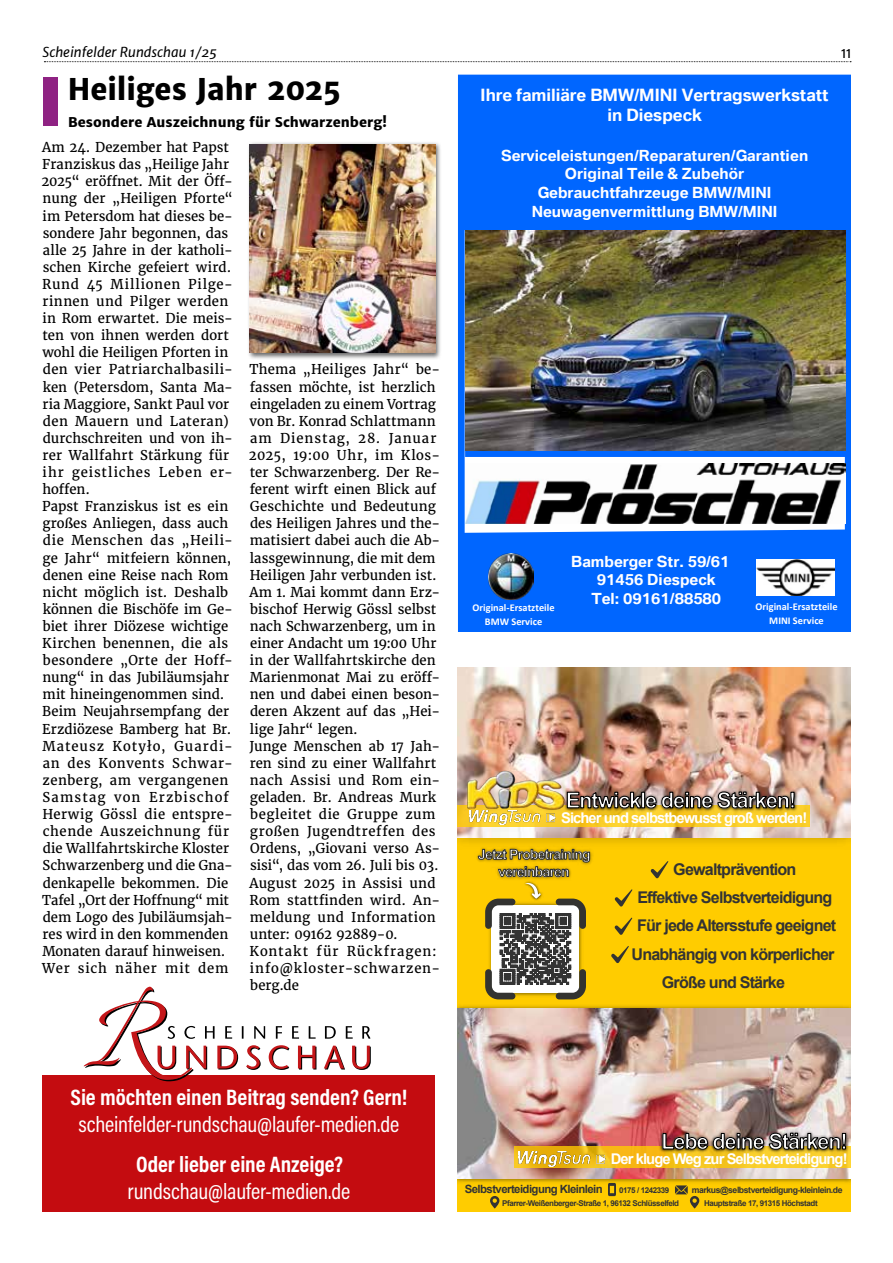
<style>
.page{position:relative;width:893px;height:1263px;background:#fff}
.page>*{position:absolute;margin:0;border:0;box-sizing:border-box;transform-origin:0 0}
.t1{font:800 30px "Merriweather Sans";letter-spacing:-.005em;color:#000;scale:.95 1}
.t2{font:22.5px "Acumin Pro Cond";letter-spacing:-.005em;color:#fff}
.t3{font:700 22.5px "Acumin Pro Cond";color:#fff}
.t4{font:700 21.6px "Arial";letter-spacing:-.05em;color:#fff}
.t5{font:700 16.35px/20.5px "BMW Type V2";color:#fff;text-align:center}
.t6{font:700 16.2px "Arial";letter-spacing:-.05em;color:#333}
.t7{font:700 14.85px/18.8px "BMW Type V2";color:#fff;text-align:center}
.t8{font:700 14.7px "Arial";letter-spacing:-.065em;color:#fff}
.t9{font:700 13.8px/17.2px "Arial";letter-spacing:-.05em;color:#fff;text-align:center}
.t10{font:13.5px/17.1px "Merriweather";letter-spacing:.005em;color:#000}
.t11{font:800 13.5px "Merriweather Sans";color:#000}
.t12{font:italic 13.5px "Merriweather Sans";color:#000}
.t13{font:500 13.5px "Acumin Pro";color:#000}
.t14{font:700 11.4px "Arial";letter-spacing:-.05em;color:#333}
.t15{font:700 10.35px/13.8px "Calibri";color:#fff;text-align:center}
.t16{font:700 8.7px "Arial";letter-spacing:-.05em;color:#333}
.t17{font:700 7.95px "Arial";letter-spacing:-.05em;color:#333}
</style>
<div class="page">
<svg style="left:44px;top:61px;width:807px;height:1px"></svg>
<div style="left:457px;top:668px;width:393px;height:544px;background:#fc0"></div>
<svg style="left:490px;top:1196px;width:9px;height:12px"></svg>
<svg style="left:675px;top:1185px;width:24px;height:23px"></svg>
<svg style="left:608px;top:1184px;width:8px;height:12px"></svg>
<img style="left:457px;top:1005px;width:393px;height:179px">
<img style="left:457px;top:1009px;width:393px;height:170px">
<div style="left:514px;top:1147px;width:336px;height:21px;background:#fc0;opacity:.8"></div>
<img style="left:659px;top:1129px;width:191px;height:24px">
<img style="left:662px;top:1133px;width:184px;height:17px">
<img style="left:519px;top:1151px;width:86px;height:15px">
<svg style="left:611px;top:946px;width:18px;height:17px"></svg>
<svg style="left:614px;top:917px;width:18px;height:18px"></svg>
<svg style="left:614px;top:889px;width:18px;height:17px"></svg>
<svg style="left:650px;top:861px;width:18px;height:17px"></svg>
<img style="left:477px;top:850px;width:116px;height:14px">
<svg style="left:478px;top:850px;width:112px;height:149px"></svg>
<img style="left:457px;top:838px;width:393px;height:12px">
<img style="left:457px;top:668px;width:393px;height:170px">
<div style="left:457px;top:805px;width:352px;height:22px;background:#fc0;opacity:.8"></div>
<img style="left:576px;top:788px;width:223px;height:24px">
<img style="left:576px;top:792px;width:218px;height:16px">
<img style="left:469px;top:815px;width:86px;height:10px">
<img style="left:457px;top:766px;width:119px;height:49px">
<div style="left:43px;top:1076px;width:392px;height:136px;background:#c40c10"></div>
<svg style="left:84px;top:987px;width:287px;height:94px"></svg>
<svg style="left:458px;top:75px;width:392px;height:556px"></svg>
<div style="left:464px;top:79px;width:381px;height:146px;background:#06f"></div>
<div style="left:465px;top:450px;width:382px;height:7px;background:#06f"></div>
<div style="left:463px;top:225px;width:384px;height:5px;background:#06f"></div>
<div style="left:463px;top:533px;width:387px;height:96px;background:#06f"></div>
<div style="left:459px;top:595px;width:109px;height:36px;background:#06f"></div>
<div style="left:743px;top:594px;width:107px;height:37px;background:#06f"></div>
<img style="left:465px;top:464px;width:380px;height:60px">
<svg style="left:458px;top:526px;width:392px;height:17px"></svg>
<img style="left:465px;top:231px;width:380px;height:219px">
<img style="left:757px;top:560px;width:78px;height:35px">
<img style="left:488px;top:554px;width:45px;height:45px">
<div style="left:43px;top:77px;width:14px;height:25px;background:#8f2283"></div>
<div style="left:43px;top:100px;width:14px;height:26px;background:#8f2283"></div>
<div style="left:247px;top:142px;width:195px;height:218px;background:#000;opacity:.6"></div>
<img style="left:250px;top:144px;width:185px;height:209px">
<p class="t12" style="left:43px;top:43px;width:176px">Scheinfelder Rundschau 1/25</p>
<p class="t13" style="left:841px;top:44px;width:11px">11</p>
<h1 class="t1" style="left:68px;top:70px;width:289px">Heiliges Jahr 2025</h1>
<p class="t11" style="left:68px;top:113px;width:320px">Besondere Auszeichnung für Schwarzenberg!</p>
<p class="t10" style="left:41px;top:139px;width:193px">Am 24. Dezember hat Papst<br>Franziskus das „Heilige Jahr<br>2025“ eröffnet. Mit der Öff&shy;nung der „Heiligen Pforte“ im Petersdom hat dieses be&shy;sondere Jahr begonnen, das alle 25 Jahre in der katholi&shy;schen Kirche gefeiert wird.<br>Rund 45 Millionen Pilge&shy;rinnen und Pilger werden in Rom erwartet. Die meis&shy;ten von ihnen werden dort wohl die Heiligen Pforten in den vier Patriarchalbasili&shy;ken (Petersdom, Santa Ma&shy;ria Maggiore, Sankt Paul vor den Mauern und Lateran) durchschreiten und von ih&shy;rer Wallfahrt Stärkung für ihr geistliches Leben er&shy;hoffen.<br>Papst Franziskus ist es ein großes Anliegen, dass auch die Menschen das „Heili&shy;ge Jahr“ mitfeiern können, denen eine Reise nach Rom nicht möglich ist. Deshalb können die Bischöfe im Ge&shy;biet ihrer Diözese wichtige<br>Kirchen benennen, die als besondere „Orte der Hoff&shy;nung“ in das Jubiläumsjahr mit hineingenommen sind.<br>Beim Neujahrsempfang der<br>Erzdiözese Bamberg hat Br.<br>Mateusz Kotyło, Guardi&shy;an des Konvents Schwar&shy;zenberg, am vergangenen<br>Samstag von Erzbischof<br>Herwig Gössl die entspre&shy;chende Auszeichnung für die Wallfahrtskirche Kloster<br>Schwarzenberg und die Gna&shy;denkapelle bekommen. Die<br>Tafel „Ort der Hoffnung“ mit dem Logo des Jubiläumsjah&shy;res wird in den kommenden<br>Monaten darauf hinweisen.<br>Wer sich näher mit dem</p>
<p class="t10" style="left:249px;top:361px;width:193px">Thema „Heiliges Jahr“ be&shy;fassen möchte, ist herzlich eingeladen zu einem Vortrag von Br. Konrad Schlattmann am Dienstag, 28. Januar<br>2025, 19:00 Uhr, im Klos&shy;ter Schwarzenberg. Der Re&shy;ferent wirft einen Blick auf<br>Geschichte und Bedeutung des Heiligen Jahres und the&shy;matisiert dabei auch die Ab&shy;lassgewinnung, die mit dem<br>Heiligen Jahr verbunden ist.<br>Am 1. Mai kommt dann Erz&shy;bischof Herwig Gössl selbst nach Schwarzenberg, um in einer Andacht um 19:00 Uhr in der Wallfahrtskirche den<br>Marienmonat Mai zu eröff&shy;nen und dabei einen beson&shy;deren Akzent auf das „Hei&shy;lige Jahr“ legen.<br>Junge Menschen ab 17 Jah&shy;ren sind zu einer Wallfahrt nach Assisi und Rom ein&shy;geladen. Br. Andreas Murk begleitet die Gruppe zum großen Jugendtreffen des<br>Ordens, „Giovani verso As&shy;sisi“, das vom 26. Juli bis 03.<br>August 2025 in Assisi und<br>Rom stattfinden wird. An&shy;meldung und Information unter: 09162 92889-0.<br>Kontakt für Rückfragen: info@kloster-schwarzen&shy;berg.de</p>
<p class="t5" style="left:481px;top:86px;width:350px">Ihre familiäre BMW/MINI Vertragswerkstatt in Diespeck</p>
<p class="t7" style="left:501px;top:148px;width:309px">Serviceleistungen/Reparaturen/Garantien Original Teile &amp; Zubehör Gebrauchtfahrzeuge BMW/MINI Neuwagenvermittlung BMW/MINI</p>
<p class="t7" style="left:571px;top:554px;width:160px">Bamberger Str. 59/61</p>
<p class="t7" style="left:597px;top:572px;width:120px">91456 Diespeck</p>
<p class="t7" style="left:591px;top:591px;width:131px">Tel: 09161/88580</p>
<p class="t15" style="left:473px;top:601px;width:84px">Original-Ersatzteile<br>BMW Service</p>
<p class="t15" style="left:755px;top:600px;width:84px">Original-Ersatzteile<br>MINI Service</p>
<h3 class="t4" style="left:566px;top:785px;width:232px">Entwickle deine Stärken!</h3>
<p class="t8" style="left:561px;top:807px;width:248px">Sicher und selbstbewusst groß werden!</p>
<p class="t9" style="left:478px;top:846px;width:114px">Jetzt Probetraining vereinbaren</p>
<p class="t6" style="left:673px;top:858px;width:125px">Gewaltprävention</p>
<p class="t6" style="left:637px;top:886px;width:197px">Effektive Selbstverteidigung</p>
<p class="t6" style="left:637px;top:914px;width:201px">Für jede Altersstufe geeignet</p>
<p class="t6" style="left:631px;top:942px;width:205px">Unabhängig von körperlicher</p>
<p class="t6" style="left:662px;top:971px;width:125px">Größe und Stärke</p>
<h2 class="t3" style="left:71px;top:1082px;width:338px">Sie möchten einen Beitrag senden? Gern!</h2>
<h2 class="t2" style="left:78px;top:1110px;width:323px">scheinfelder-rundschau@laufer-medien.de</h2>
<h2 class="t3" style="left:136px;top:1150px;width:208px">Oder lieber eine Anzeige?</h2>
<h2 class="t2" style="left:127px;top:1177px;width:224px">rundschau@laufer-medien.de</h2>
<h3 class="t4" style="left:661px;top:1126px;width:188px">Lebe deine Stärken!</h3>
<p class="t8" style="left:611px;top:1148px;width:238px">Der kluge Weg zur Selbstverteidigung!</p>
<p class="t14" style="left:465px;top:1181px;width:139px">Selbstverteidigung Kleinlein</p>
<p class="t17" style="left:619px;top:1185px;width:52px">0175 / 1242339</p>
<p class="t16" style="left:692px;top:1183px;width:152px">markus@selbstverteidigung-kleinlein.de</p>
<p class="t17" style="left:502px;top:1197px;width:178px">Pfarrer-Weißenberger-Straße 1, 96132 Schlüsselfeld</p>
<p class="t17" style="left:704px;top:1197px;width:115px">Hauptstraße 17, 91315 Höchstadt</p>
</div>
